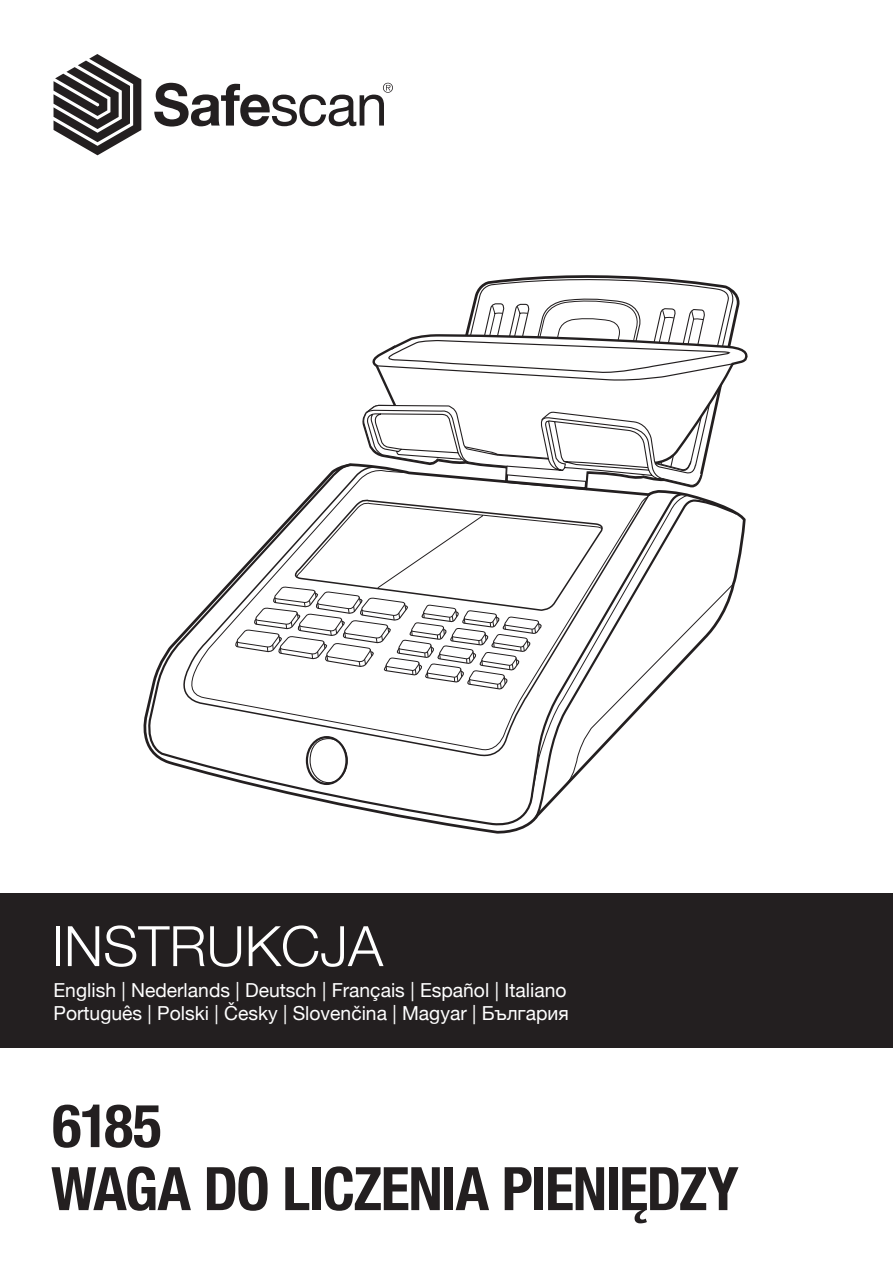
<style>
.page{position:relative;width:893px;height:1263px;background:#fff}
.page>*{position:absolute;margin:0;border:0;box-sizing:border-box;transform-origin:0 0}
.t1{font:700 condensed 60px/63px "Helvetica Neue";letter-spacing:-.025em;color:#231f20}
.t2{font:300 55.8px "Helvetica Neue";color:#fff}
.t3{font:19.35px/23.1px "Helvetica Neue";color:#fff}
</style>
<div class="page">
<svg style="left:146px;top:463px;width:593px;height:364px"></svg>
<svg style="left:174px;top:467px;width:560px;height:329px"></svg>
<div style="left:306px;top:736px;width:42px;height:49px;border:2px solid #231f20;border-radius:50%"></div>
<div style="left:310px;top:738px;width:38px;height:45px;border:1px solid #231f20;border-radius:50%"></div>
<svg style="left:362px;top:292px;width:378px;height:200px"></svg>
<svg style="left:366px;top:275px;width:369px;height:22px"></svg>
<svg style="left:234px;top:498px;width:372px;height:192px"></svg>
<svg style="left:737px;top:335px;width:11px;height:133px"></svg>
<svg style="left:362px;top:297px;width:375px;height:190px"></svg>
<div style="left:0;top:893px;width:893px;height:154px;background:#231f20"></div>
<svg style="left:54px;top:54px;width:87px;height:101px"></svg>
<svg style="left:154px;top:83px;width:239px;height:44px"></svg>
<h2 class="t2" style="left:52px;top:901px;width:333px">INSTRUKCJA</h2>
<p class="t3" style="left:54px;top:979px;width:517px">English | Nederlands | Deutsch | Français | Español | Italiano<br>Português | Polski | Česky | Slovenčina | Magyar | България</p>
<h1 class="t1" style="left:51px;top:1090px;width:689px">6185<br>WAGA DO LICZENIA PIENIĘDZY</h1>
</div>
